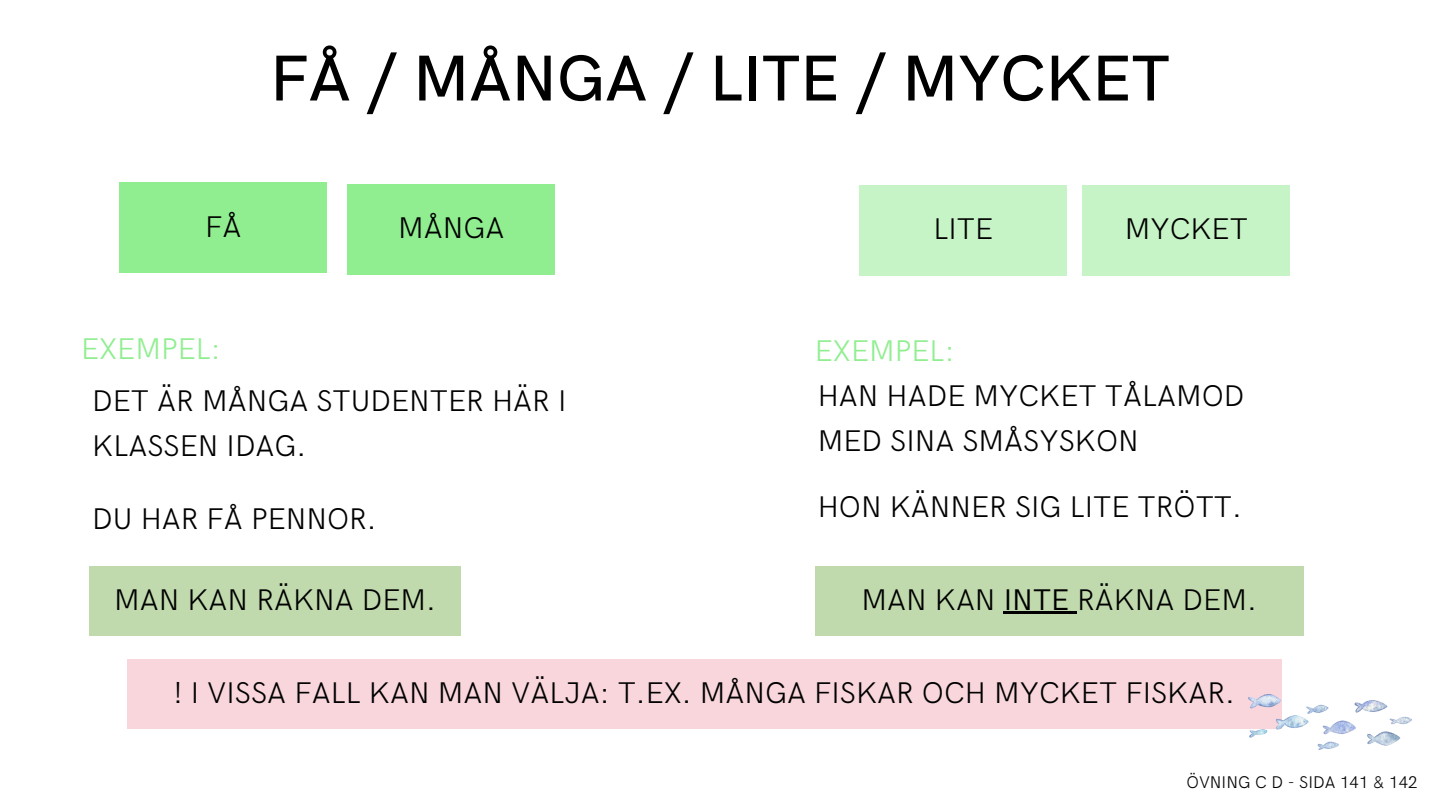
<style>
.page{position:relative;width:1440px;height:810px;background:#fff}
.page>*{position:absolute;margin:0;border:0;box-sizing:border-box;transform-origin:0 0}
.t1{font:500 65px "HK Grotesk";color:#000}
.t2{font:300 30px "HK Grotesk";color:#000}
.t3{font:300 30px "HK Grotesk";color:#90ee90}
.t4{font:300 17px "HK Grotesk";color:#000}
.s1{font-weight:400}
</style>
<div class="page">
<div style="left:120px;top:183px;width:207px;height:90px;background:#90ee90"></div>
<div style="left:348px;top:184px;width:207px;height:90px;background:#90ee90"></div>
<div style="left:89px;top:567px;width:372px;height:69px;background:#c0daad"></div>
<div style="left:860px;top:185px;width:207px;height:91px;background:#c6f4c6"></div>
<div style="left:1083px;top:185px;width:207px;height:91px;background:#c6f4c6"></div>
<div style="left:815px;top:567px;width:488px;height:69px;background:#c0daad"></div>
<hr style="left:1004px;top:612px;width:73px;height:2px;background:#000">
<div style="left:127px;top:660px;width:1154px;height:69px;background:#f8d6dc"></div>
<img style="left:1249px;top:694px;width:163px;height:56px">
<h2 class="t1" style="left:270px;top:42px;width:901px">FÅ / MÅNGA / LITE / MYCKET</h2>
<h1 class="t2" style="left:205px;top:210px;width:38px">FÅ</h1>
<h2 class="t2" style="left:398px;top:211px;width:108px">MÅNGA</h2>
<p class="t3" style="left:81px;top:332px;width:141px">EXEMPEL:</p>
<h2 class="t2" style="left:92px;top:384px;width:476px">DET ÄR MÅNGA STUDENTER HÄR I</h2>
<h2 class="t2" style="left:92px;top:429px;width:216px">KLASSEN IDAG.</h2>
<h2 class="t2" style="left:92px;top:502px;width:286px">DU HAR FÅ PENNOR.</h2>
<h2 class="t2" style="left:114px;top:583px;width:323px">MAN KAN RÄKNA DEM.</h2>
<h2 class="t2" style="left:933px;top:212px;width:61px">LITE</h2>
<h2 class="t2" style="left:1125px;top:212px;width:125px">MYCKET</h2>
<h2 class="t3" style="left:815px;top:334px;width:141px">EXEMPEL:</h2>
<h2 class="t2" style="left:818px;top:379px;width:428px">HAN HADE MYCKET TÅLAMOD</h2>
<h2 class="t2" style="left:818px;top:424px;width:322px">MED SINA SMÅSYSKON</h2>
<h2 class="t2" style="left:818px;top:490px;width:426px">HON KÄNNER SIG LITE TRÖTT.</h2>
<h2 class="t2" style="left:862px;top:583px;width:397px">MAN KAN <span class="s1">INTE</span> RÄKNA DEM.</h2>
<h2 class="t2" style="left:173px;top:676px;width:1063px">! I VISSA FALL KAN MAN VÄLJA: T.EX. MÅNGA FISKAR OCH MYCKET FISKAR.</h2>
<p class="t4" style="left:1186px;top:773px;width:233px">ÖVNING C D - SIDA 141 &amp; 142</p>
</div>
